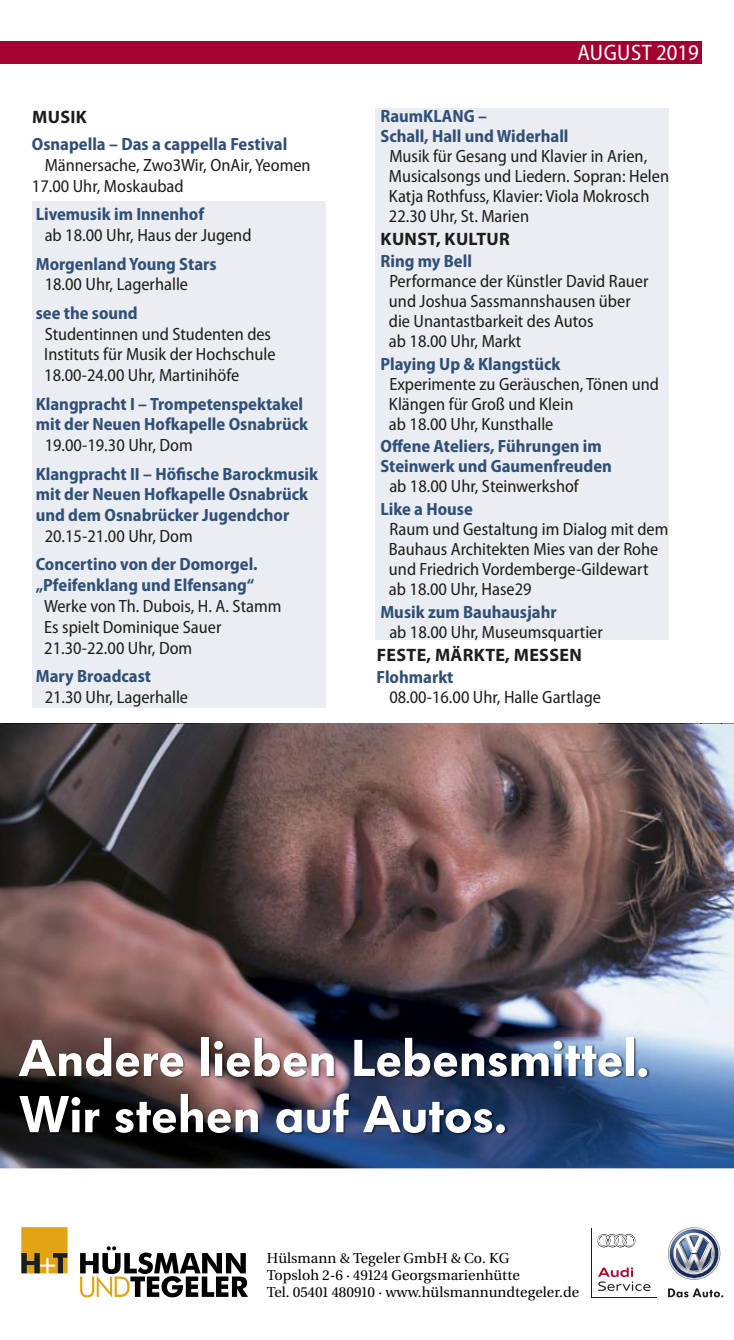
<style>
.page{position:relative;width:734px;height:1340px;background:#fff}
.page>*{position:absolute;margin:0;border:0;box-sizing:border-box;transform-origin:0 0}
.t1{font:900 51.07px/56px "VW Headline";color:#fff}
.t2{font:semi-condensed 22.5px "Myriad Pro";letter-spacing:.01em;color:#fff}
.t3{font:700 18px "Myriad Pro";letter-spacing:.02em;color:#1d1d1c}
.t4{font:semi-condensed 17.78px/20px "Myriad Pro";color:#1d1d1c}
.t5{font:700 semi-condensed 17.78px/20.7px "Myriad Pro";color:#315077}
.t6{font:14.4px/17.3px "VW Utopia";color:#000}
.s1{font-weight:700;color:#315077}
.s2{font-weight:400;color:#1d1d1c}
</style>
<div class="page">
<div style="left:375px;top:108px;width:294px;height:531px;background:#eaedf1"></div>
<div style="left:32px;top:201px;width:293px;height:506px;background:#eaedf1"></div>
<div style="left:0;top:41px;width:702px;height:23px;background:#a40030"></div>
<img style="left:0;top:724px;width:733px;height:444px">
<img style="left:18px;top:1037px;width:631px;height:99px">
<svg style="left:0;top:723px;width:733px;height:1px"></svg>
<svg style="left:591px;top:1228px;width:1px;height:69px"></svg>
<svg style="left:598px;top:1267px;width:52px;height:23px"></svg>
<svg style="left:597px;top:1234px;width:38px;height:13px"></svg>
<svg style="left:668px;top:1227px;width:53px;height:52px"></svg>
<svg style="left:668px;top:1288px;width:55px;height:9px"></svg>
<svg style="left:80px;top:1246px;width:168px;height:51px"></svg>
<svg style="left:21px;top:1227px;width:47px;height:46px;background:#bf8f21"></svg>
<p class="t3" style="left:32px;top:106px;width:56px">MUSIK</p>
<p class="t5" style="left:32px;top:136px;width:257px">Osnapella – Das a cappella Festival</p>
<p class="t4" style="left:45px;top:157px;width:267px">Männersache, Zwo3Wir, OnAir, Yeomen</p>
<p class="t4" style="left:32px;top:177px;width:153px">17.00 Uhr, Moskaubad</p>
<p class="t4" style="left:45px;top:206px;width:208px;line-height:20.7px;text-indent:-9px"><span class="s1">Livemusik im Innenhof<br></span>ab 18.00 Uhr, Haus der Jugend</p>
<p class="t5" style="left:45px;top:255px;width:173px;text-indent:-9px">Morgenland Young Stars<br><span class="s2">18.00 Uhr, Lagerhalle</span></p>
<p class="t4" style="left:44px;top:304px;width:233px;line-height:20.7px;text-indent:-9px"><span class="s1">see the sound<br></span>Studentinnen und Studenten des<br>Instituts für Musik der Hochschule<br>18.00-24.00 Uhr, Martinihöfe</p>
<p class="t5" style="left:36px;top:395px;width:269px">Klangpracht I – Trompetenspektakel</p>
<p class="t5" style="left:36px;top:415px;width:274px">mit der Neuen Hofkapelle Osnabrück</p>
<p class="t4" style="left:45px;top:437px;width:149px">19.00-19.30 Uhr, Dom</p>
<p class="t5" style="left:36px;top:465px;width:284px">Klangpracht II – Höfische Barockmusik</p>
<p class="t5" style="left:36px;top:485px;width:274px">mit der Neuen Hofkapelle Osnabrück</p>
<p class="t5" style="left:36px;top:506px;width:255px">und dem Osnabrücker Jugendchor</p>
<p class="t4" style="left:45px;top:527px;width:149px">20.15-21.00 Uhr, Dom</p>
<p class="t5" style="left:36px;top:555px;width:223px">Concertino von der Domorgel.</p>
<p class="t5" style="left:36px;top:576px;width:220px">„Pfeifenklang und Elfensang“</p>
<p class="t4" style="left:44px;top:597px;width:239px">Werke von Th. Dubois, H. A. Stamm</p>
<p class="t4" style="left:44px;top:618px;width:179px">Es spielt Dominique Sauer</p>
<p class="t4" style="left:44px;top:639px;width:149px">21.30-22.00 Uhr, Dom</p>
<p class="t4" style="left:45px;top:667px;width:145px;line-height:20.7px;text-indent:-9px"><span class="s1">Mary Broadcast<br></span>21.30 Uhr, Lagerhalle</p>
<p class="t2" style="left:577px;top:44px;width:123px">AUGUST 2019</p>
<p class="t5" style="left:380px;top:107px;width:108px">RaumKLANG –</p>
<p class="t5" style="left:380px;top:127px;width:190px">Schall, Hall und Widerhall</p>
<p class="t4" style="left:389px;top:147px;width:259px">Musik für Gesang und Klavier in Arien,</p>
<p class="t4" style="left:389px;top:167px;width:281px">Musicalsongs und Liedern. Sopran: Helen</p>
<p class="t4" style="left:389px;top:187px;width:262px">Katja Rothfuss, Klavier: Viola Mokrosch</p>
<p class="t4" style="left:389px;top:207px;width:142px">22.30 Uhr, St. Marien</p>
<p class="t3" style="left:380px;top:229px;width:131px">KUNST, KULTUR</p>
<p class="t4" style="left:389px;top:252px;width:261px;text-indent:-9px"><span class="s1">Ring my Bell<br></span>Performance der Künstler David Rauer und Joshua Sassmannshausen über die Unantastbarkeit des Autos<br>ab 18.00 Uhr, Markt</p>
<p class="t4" style="left:389px;top:355px;width:271px;text-indent:-9px"><span class="s1">Playing Up &amp; Klangstück<br></span>Experimente zu Geräuschen, Tönen und<br>Klängen für Groß und Klein<br>ab 18.00 Uhr, Kunsthalle</p>
<p class="t5" style="left:380px;top:437px;width:223px">Offene Ateliers, Führungen im</p>
<p class="t5" style="left:380px;top:457px;width:233px">Steinwerk und Gaumenfreuden</p>
<p class="t4" style="left:389px;top:478px;width:191px">ab 18.00 Uhr, Steinwerkshof</p>
<p class="t4" style="left:389px;top:500px;width:281px;text-indent:-9px"><span class="s1">Like a House<br></span>Raum und Gestaltung im Dialog mit dem<br>Bauhaus Architekten Mies van der Rohe und Friedrich Vordemberge-Gildewart ab 18.00 Uhr, Hase29</p>
<p class="t4" style="left:389px;top:603px;width:215px;text-indent:-9px"><span class="s1">Musik zum Bauhausjahr<br></span>ab 18.00 Uhr, Museumsquartier</p>
<p class="t3" style="left:376px;top:644px;width:206px">FESTE, MÄRKTE, MESSEN</p>
<p class="t4" style="left:389px;top:668px;width:213px;text-indent:-13px"><span class="s1">Flohmarkt<br></span>08.00-16.00 Uhr, Halle Gartlage</p>
<p class="t1" style="left:18px;top:1030px;width:632px">Andere lieben Lebensmittel.<br>Wir stehen auf Autos.</p>
<p class="t6" style="left:267px;top:1251px;width:314px">Hülsmann &amp; Tegeler GmbH &amp; Co. KG<br>Topsloh 2-6 · 49124 Georgsmarienhütte<br>Tel. 05401 480910 · www.hülsmannundtegeler.de</p>
</div>
